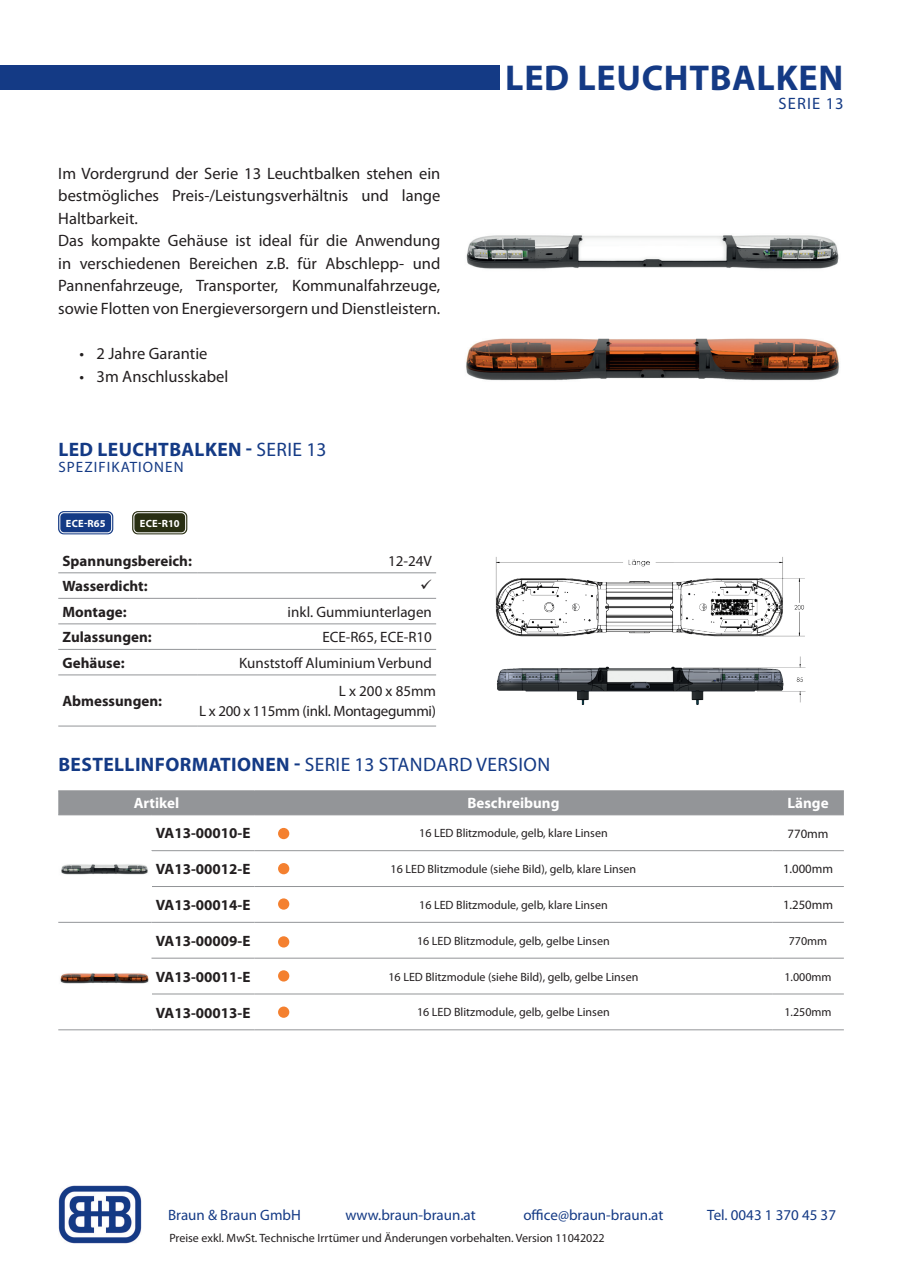
<style>
.page{position:relative;width:902px;height:1272px;background:#fff}
.page>*{position:absolute;margin:0;border:0;box-sizing:border-box;transform-origin:0 0}
.t1{font:700 36px "Myriad Pro";letter-spacing:.02em;color:#143a85}
.t2{font:19.5px "Myriad Pro";letter-spacing:.02em;color:#143a85}
.t3{font:700 19.5px "Myriad Pro";letter-spacing:.02em;color:#143a85}
.t4{font:16.5px/22.5px "Myriad Pro";color:#231f20}
.t5{font:16.5px "Myriad Pro";letter-spacing:.07em;color:#143a85}
.t6{font:700 15px "Myriad Pro";color:#231f20}
.t7{font:15px "Myriad Pro";color:#143a85}
.t8{font:15px "Myriad Pro";color:#231f20}
.t9{font:15px/19.5px "Myriad Pro";letter-spacing:-.02em;color:#231f20;text-align:right}
.t10{font:700 15px "Myriad Pro";color:#fff}
.t11{font:15px "Myriad Pro";letter-spacing:.07em;color:#143a85}
.t12{font:12.75px "Myriad Pro";color:#231f20}
.t13{font:12px "Myriad Pro";color:#231f20}
.t14{font:700 10.5px "Myriad Pro";letter-spacing:.015em;color:#fff}
.s1{font-weight:400}
.s2{font-weight:700}
</style>
<div class="page">
<img style="left:58px;top:1185px;width:83px;height:58px">
<div style="left:0;top:65px;width:499px;height:25px;background:#143a85"></div>
<img style="left:466px;top:235px;width:373px;height:34px">
<img style="left:466px;top:338px;width:373px;height:43px">
<img style="left:495px;top:557px;width:311px;height:148px">
<hr style="left:58px;top:649px;width:140px;height:1px;background:#939598">
<hr style="left:198px;top:649px;width:238px;height:1px;background:#939598">
<hr style="left:58px;top:674px;width:140px;height:1px;background:#939598">
<hr style="left:198px;top:674px;width:238px;height:1px;background:#939598">
<hr style="left:58px;top:572px;width:140px;height:1px;background:#939598">
<hr style="left:198px;top:572px;width:238px;height:1px;background:#939598">
<hr style="left:58px;top:598px;width:140px;height:1px;background:#939598">
<hr style="left:198px;top:598px;width:238px;height:1px;background:#939598">
<hr style="left:58px;top:623px;width:140px;height:1px;background:#939598">
<hr style="left:198px;top:623px;width:238px;height:1px;background:#939598">
<hr style="left:58px;top:725px;width:140px;height:1px;background:#939598">
<hr style="left:198px;top:725px;width:238px;height:1px;background:#939598">
<div style="left:132px;top:511px;width:55px;height:23px;border:1px solid #292f13;border-radius:5px"></div>
<div style="left:134px;top:512px;width:52px;height:21px;background:#292f13;border-radius:4px"></div>
<div style="left:133px;top:512px;width:53px;height:21px;border:1px solid #fff;border-radius:4px"></div>
<div style="left:58px;top:511px;width:55px;height:23px;border:1px solid #143a85;border-radius:5px"></div>
<div style="left:60px;top:512px;width:52px;height:21px;background:#143a85;border-radius:4px"></div>
<div style="left:59px;top:512px;width:53px;height:21px;border:1px solid #fff;border-radius:4px"></div>
<div style="left:58px;top:791px;width:785px;height:23px;background:#939598"></div>
<hr style="left:58px;top:790px;width:93px;height:1px;background:#939598">
<hr style="left:151px;top:790px;width:103px;height:1px;background:#939598">
<hr style="left:254px;top:790px;width:518px;height:1px;background:#939598">
<hr style="left:772px;top:790px;width:71px;height:1px;background:#939598">
<hr style="left:58px;top:814px;width:93px;height:1px;background:#939598">
<hr style="left:151px;top:814px;width:103px;height:1px;background:#939598">
<hr style="left:254px;top:814px;width:518px;height:1px;background:#939598">
<hr style="left:772px;top:814px;width:71px;height:1px;background:#939598">
<hr style="left:151px;top:850px;width:103px;height:1px;background:#939598">
<hr style="left:254px;top:850px;width:518px;height:1px;background:#939598">
<hr style="left:772px;top:850px;width:71px;height:1px;background:#939598">
<hr style="left:151px;top:886px;width:103px;height:1px;background:#939598">
<hr style="left:254px;top:886px;width:518px;height:1px;background:#939598">
<hr style="left:772px;top:886px;width:71px;height:1px;background:#939598">
<hr style="left:58px;top:921px;width:93px;height:1px;background:#939598">
<hr style="left:151px;top:921px;width:103px;height:1px;background:#939598">
<hr style="left:254px;top:921px;width:518px;height:1px;background:#939598">
<hr style="left:772px;top:921px;width:71px;height:1px;background:#939598">
<hr style="left:151px;top:957px;width:103px;height:1px;background:#939598">
<hr style="left:254px;top:957px;width:518px;height:1px;background:#939598">
<hr style="left:772px;top:957px;width:71px;height:1px;background:#939598">
<hr style="left:151px;top:993px;width:103px;height:1px;background:#939598">
<hr style="left:254px;top:993px;width:518px;height:1px;background:#939598">
<hr style="left:772px;top:993px;width:71px;height:1px;background:#939598">
<hr style="left:58px;top:1029px;width:93px;height:1px;background:#939598">
<hr style="left:151px;top:1029px;width:103px;height:1px;background:#939598">
<hr style="left:254px;top:1029px;width:518px;height:1px;background:#939598">
<hr style="left:772px;top:1029px;width:71px;height:1px;background:#939598">
<img style="left:61px;top:864px;width:87px;height:11px">
<img style="left:60px;top:973px;width:89px;height:11px">
<div style="left:278px;top:827px;width:11px;height:12px;background:#f4802f;border-radius:50%"></div>
<div style="left:278px;top:863px;width:11px;height:11px;background:#f4802f;border-radius:50%"></div>
<div style="left:278px;top:898px;width:11px;height:11px;background:#f4802f;border-radius:50%"></div>
<div style="left:278px;top:936px;width:11px;height:11px;background:#f4802f;border-radius:50%"></div>
<div style="left:278px;top:970px;width:11px;height:11px;background:#f4802f;border-radius:50%"></div>
<div style="left:278px;top:1006px;width:11px;height:11px;background:#f4802f;border-radius:50%"></div>
<h1 class="t1" style="left:505px;top:54px;width:339px">LED LEUCHTBALKEN</h1>
<p class="t4" style="left:58px;top:162px;width:383px">Im Vordergrund der Serie 13 Leuchtbalken stehen ein bestmögliches Preis-/Leistungsverhältnis und lange Haltbarkeit.<br>Das kompakte Gehäuse ist ideal für die Anwendung in verschiedenen Bereichen z.B. für Abschlepp- und Pannenfahrzeuge, Transporter, Kommunalfahrzeuge, sowie Flotten von Energieversorgern und Dienstleistern.</p>
<p class="t4" style="left:80px;top:342px;width:129px">• 2 Jahre Garantie</p>
<p class="t4" style="left:80px;top:365px;width:150px">• 3m Anschlusskabel</p>
<p class="t3" style="left:58px;top:436px;width:269px">LED LEUCHTBALKEN - <span class="s1">SERIE 13</span></p>
<p class="t11" style="left:58px;top:457px;width:127px">SPEZIFIKATIONEN</p>
<p class="t14" style="left:66px;top:516px;width:41px">ECE-R65</p>
<p class="t14" style="left:140px;top:516px;width:41px">ECE-R10</p>
<p class="t6" style="left:63px;top:551px;width:131px">Spannungsbereich:</p>
<p class="t8" style="left:388px;top:551px;width:45px">12-24V</p>
<p class="t6" style="left:63px;top:576px;width:87px">Wasserdicht:</p>
<p class="t6" style="left:63px;top:602px;width:66px">Montage:</p>
<p class="t8" style="left:287px;top:602px;width:146px">inkl. Gummiunterlagen</p>
<p class="t6" style="left:63px;top:627px;width:91px">Zulassungen:</p>
<p class="t8" style="left:322px;top:628px;width:111px">ECE-R65, ECE-R10</p>
<p class="t6" style="left:63px;top:653px;width:64px">Gehäuse:</p>
<p class="t8" style="left:239px;top:653px;width:194px">Kunststoff Aluminium Verbund</p>
<p class="t6" style="left:63px;top:691px;width:101px">Abmessungen:</p>
<p class="t9" style="left:199px;top:681px;width:238px">L x 200 x 85mm<br>L x 200 x 115mm (inkl. Montagegummi)</p>
<p class="t5" style="left:778px;top:94px;width:66px">SERIE 13</p>
<p class="t2" style="left:58px;top:752px;width:493px"><span class="s2">BESTELLINFORMATIONEN -</span> SERIE 13 STANDARD VERSION</p>
<p class="t10" style="left:134px;top:793px;width:47px">Artikel</p>
<p class="t10" style="left:467px;top:793px;width:94px">Beschreibung</p>
<p class="t10" style="left:787px;top:793px;width:43px">Länge</p>
<p class="t6" style="left:156px;top:823px;width:96px">VA13-00010-E</p>
<p class="t13" style="left:419px;top:825px;width:190px">16 LED Blitzmodule, gelb, klare Linsen</p>
<p class="t12" style="left:787px;top:825px;width:42px">770mm</p>
<p class="t6" style="left:156px;top:859px;width:96px">VA13-00012-E</p>
<p class="t13" style="left:390px;top:861px;width:247px">16 LED Blitzmodule (siehe Bild), gelb, klare Linsen</p>
<p class="t12" style="left:783px;top:861px;width:52px">1.000mm</p>
<p class="t6" style="left:156px;top:895px;width:96px">VA13-00014-E</p>
<p class="t13" style="left:419px;top:897px;width:190px">16 LED Blitzmodule, gelb, klare Linsen</p>
<p class="t12" style="left:783px;top:897px;width:52px">1.250mm</p>
<p class="t6" style="left:156px;top:931px;width:96px">VA13-00009-E</p>
<p class="t13" style="left:417px;top:933px;width:194px">16 LED Blitzmodule, gelb, gelbe Linsen</p>
<p class="t13" style="left:788px;top:933px;width:40px">770mm</p>
<p class="t6" style="left:156px;top:966px;width:96px">VA13-00011-E</p>
<p class="t13" style="left:388px;top:969px;width:251px">16 LED Blitzmodule (siehe Bild), gelb, gelbe Linsen</p>
<p class="t13" style="left:784px;top:969px;width:49px">1.000mm</p>
<p class="t6" style="left:156px;top:1002px;width:96px">VA13-00013-E</p>
<p class="t13" style="left:417px;top:1004px;width:194px">16 LED Blitzmodule, gelb, gelbe Linsen</p>
<p class="t13" style="left:784px;top:1004px;width:49px">1.250mm</p>
<p class="t7" style="left:168px;top:1205px;width:134px">Braun &amp; Braun GmbH</p>
<p class="t7" style="left:345px;top:1205px;width:132px">www.braun-braun.at</p>
<p class="t7" style="left:523px;top:1205px;width:141px">office@braun-braun.at</p>
<p class="t7" style="left:707px;top:1205px;width:130px">Tel. 0043 1 370 45 37</p>
<p class="t13" style="left:169px;top:1230px;width:437px">Preise exkl. MwSt. Technische Irrtümer und Änderungen vorbehalten. Version 11042022</p>
</div>
